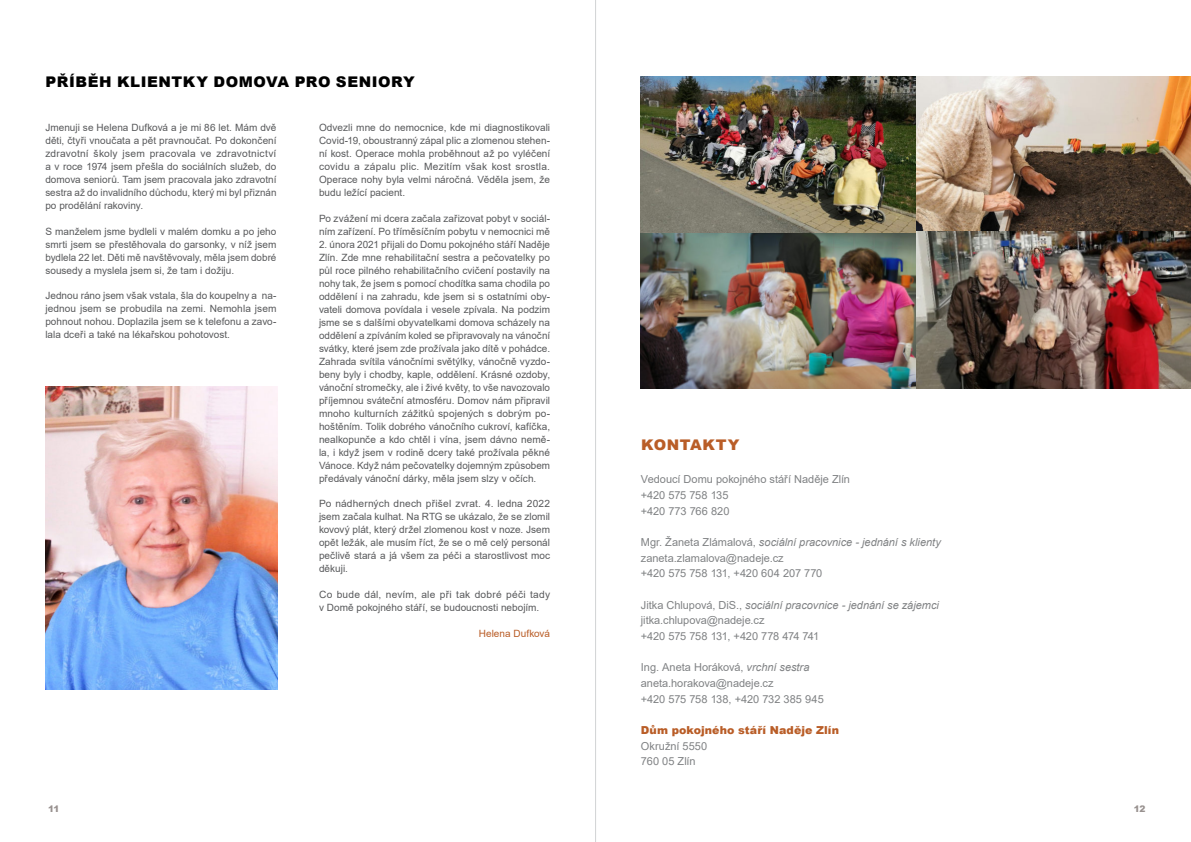
<style>
.page{position:relative;width:1191px;height:842px;background:#fff}
.page>*{position:absolute;margin:0;border:0;box-sizing:border-box;transform-origin:0 0}
.t1{font:900 14.7px "Arial";letter-spacing:.035em;color:#000}
.t2{font:900 14.7px "Arial";letter-spacing:.035em;color:#b95d27}
.t3{font:11px/15.7px "Arial";letter-spacing:-.005em;color:#808284}
.t4{font:900 11px "Arial";letter-spacing:.01em;color:#b95d27}
.t5{font:10px/13px "Arial";letter-spacing:.005em;color:#58595b;text-align:justify}
.t6{font:10px "Arial";letter-spacing:.005em;color:#b95d27}
.t7{font:900 9px "Arial";color:#98918f}
.s1{font-style:italic}
</style>
<div class="page">
<hr style="left:595px;top:0;width:1px;height:842px;background:#d1d3d4">
<img style="left:641px;top:76px;width:549px;height:312px">
<img style="left:45px;top:386px;width:233px;height:304px">
<h1 class="t1" style="left:46px;top:71px;width:371px">PŘÍBĚH KLIENTKY DOMOVA PRO SENIORY</h1>
<p class="t5" style="left:45px;top:121px;width:233px">Jmenuji se Helena Dufková a je mi 86 let. Mám dvě děti, čtyři vnoučata a pět pravnoučat. Po dokončení zdravotní školy jsem pracovala ve zdravotnictví a v roce 1974 jsem přešla do sociálních služeb, do domova seniorů. Tam jsem pracovala jako zdravotní sestra až do invalidního důchodu, který mi byl přiznán po prodělání rakoviny.</p>
<p class="t5" style="left:45px;top:224px;width:233px">S manželem jsme bydleli v malém domku a po jeho smrti jsem se přestěhovala do garsonky, v níž jsem bydlela 22 let. Děti mě navštěvovaly, měla jsem dobré sousedy a myslela jsem si, že tam i dožiju.</p>
<p class="t5" style="left:45px;top:289px;width:233px">Jednou ráno jsem však vstala, šla do koupelny a na&shy;jednou jsem se probudila na zemi. Nemohla jsem pohnout nohou. Doplazila jsem se k telefonu a zavo&shy;lala dceři a také na lékařskou pohotovost.</p>
<p class="t5" style="left:319px;top:121px;width:233px">Odvezli mne do nemocnice, kde mi diagnostikovali Covid-19, oboustranný zápal plic a zlomenou stehen&shy;ní kost. Operace mohla proběhnout až po vyléčení covidu a zápalu plic. Mezitím však kost srostla.<br>Operace nohy byla velmi náročná. Věděla jsem, že budu ležící pacient.</p>
<p class="t5" style="left:319px;top:211px;width:233px">Po zvážení mi dcera začala zařizovat pobyt v sociál&shy;ním zařízení. Po tříměsíčním pobytu v nemocnici mě</p>
<p class="t5" style="left:319px;top:237px;width:233px">2. února 2021 přijali do Domu pokojného stáří Naděje Zlín. Zde mne rehabilitační sestra a pečovatelky po půl roce pilného rehabilitačního cvičení postavily na nohy tak, že jsem s pomocí chodítka sama chodila po oddělení i na zahradu, kde jsem si s ostatními oby&shy;vateli domova povídala i vesele zpívala. Na podzim jsme se s dalšími obyvatelkami domova scházely na oddělení a zpíváním koled se připravovaly na vánoční svátky, které jsem zde prožívala jako dítě v pohádce.<br>Zahrada svítila vánočními světýlky, vánočně vyzdo&shy;beny byly i chodby, kaple, oddělení. Krásné ozdoby, vánoční stromečky, ale i živé květy, to vše navozovalo příjemnou sváteční atmosféru. Domov nám připravil mnoho kulturních zážitků spojených s dobrým po&shy;hoštěním. Tolik dobrého vánočního cukroví, kafíčka, nealkopunče a kdo chtěl i vína, jsem dávno nemě&shy;la, i když jsem v rodině dcery také prožívala pěkné Vánoce. Když nám pečovatelky dojemným způsobem předávaly vánoční dárky, měla jsem slzy v očích.</p>
<p class="t5" style="left:319px;top:497px;width:233px">Po nádherných dnech přišel zvrat. 4. ledna 2022 jsem začala kulhat. Na RTG se ukázalo, že se zlomil kovový plát, který držel zlomenou kost v noze. Jsem opět ležák, ale musím říct, že se o mě celý personál pečlivě stará a já všem za péči a starostlivost moc děkuji.</p>
<p class="t5" style="left:319px;top:588px;width:233px">Co bude dál, nevím, ale při tak dobré péči tady v Domě pokojného stáří, se budoucnosti nebojím.</p>
<p class="t6" style="left:479px;top:626px;width:73px">Helena Dufková</p>
<h1 class="t2" style="left:641px;top:434px;width:100px">KONTAKTY</h1>
<p class="t3" style="left:641px;top:472px;width:211px">Vedoucí Domu pokojného stáří Naděje Zlín +420 575 758 135<br>+420 773 766 820</p>
<p class="t3" style="left:641px;top:534px;width:301px">Mgr. Žaneta Zlámalová, <span class="s1">sociální pracovnice - jednání s klienty </span>zaneta.zlamalova@nadeje.cz<br>+420 575 758 131, +420 604 207 770</p>
<p class="t3" style="left:641px;top:597px;width:300px">Jitka Chlupová, DiS., <span class="s1">sociální pracovnice - jednání se zájemci </span>jitka.chlupova@nadeje.cz<br>+420 575 758 131, +420 778 474 741</p>
<p class="t3" style="left:641px;top:660px;width:184px">Ing. Aneta Horáková, <span class="s1">vrchní sestra </span>aneta.horakova@nadeje.cz<br>+420 575 758 138, +420 732 385 945</p>
<p class="t4" style="left:641px;top:722px;width:200px">Dům pokojného stáří Naděje Zlín</p>
<p class="t3" style="left:641px;top:738px;width:68px">Okružní 5550<br>760 05 Zlín</p>
<p class="t7" style="left:48px;top:804px;width:13px">11</p>
<p class="t7" style="left:1133px;top:804px;width:13px">12</p>
</div>
